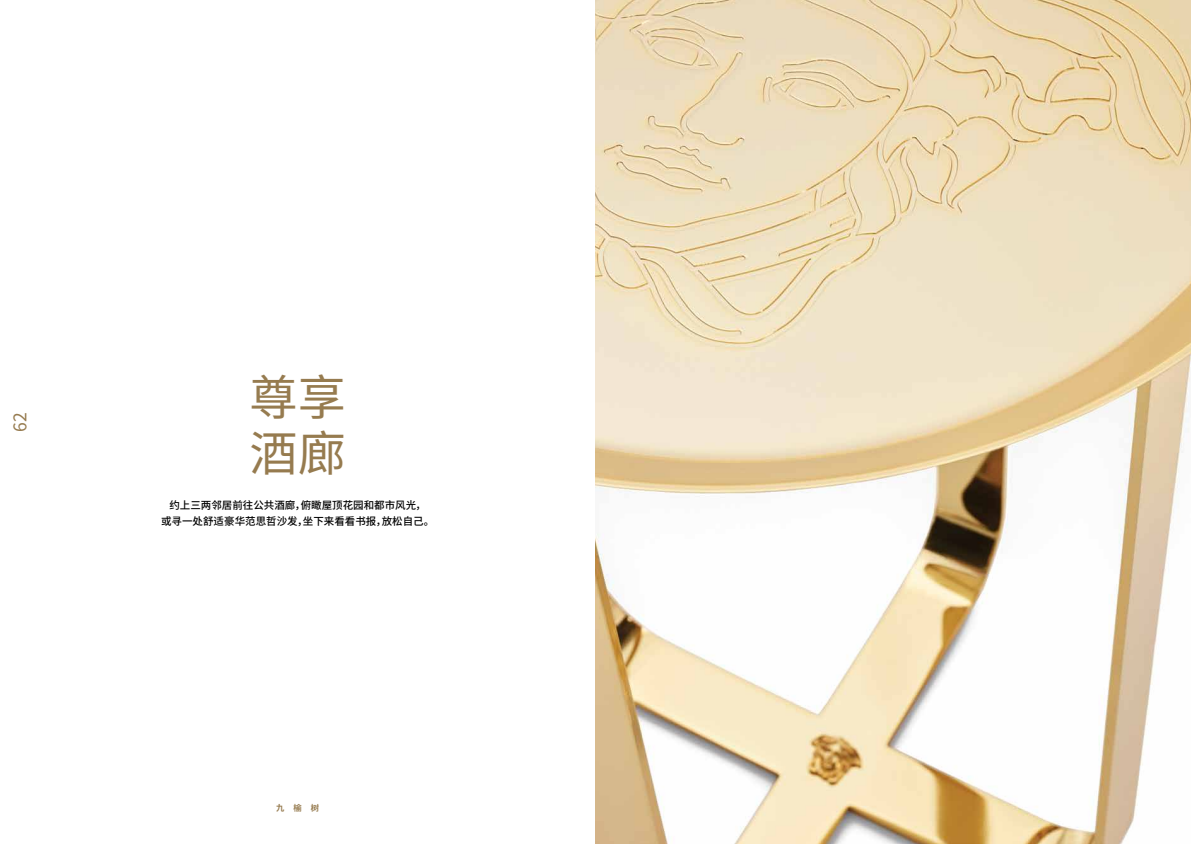
<style>
.page{position:relative;width:1191px;height:844px;background:#fff}
.page>*{position:absolute;margin:0;border:0;box-sizing:border-box;transform-origin:0 0}
.t1{font:48.12px/56px "Noto Sans CJ Ksc";color:#967b4f}
.t2{font:17.5px "Noto Sans CJ Ksc";color:#967b4f}
.t3{font:500 10.5px/16.1px "Noto Sans CJ Ksc";color:#000;text-align:center}
.t4{font:700 8.4px "Noto Sans CJ Ksc";color:#967b4f}
</style>
<div class="page">
<img style="left:595px;top:0;width:596px;height:843px">
<h2 class="t2" style="left:10px;top:431px;width:21px;rotate:-90deg">62</h2>
<h1 class="t1" style="left:250px;top:370px;width:98px">尊享酒廊</h1>
<p class="t3" style="left:161px;top:497px;width:275px">约上三两邻居前往公共酒廊，俯瞰屋顶花园和都市风光，<br>或寻一处舒适豪华范思哲沙发，坐下来看看书报，放松自己。</p>
<p class="t4" style="left:276px;top:803px;width:45px">九榆树</p>
</div>
